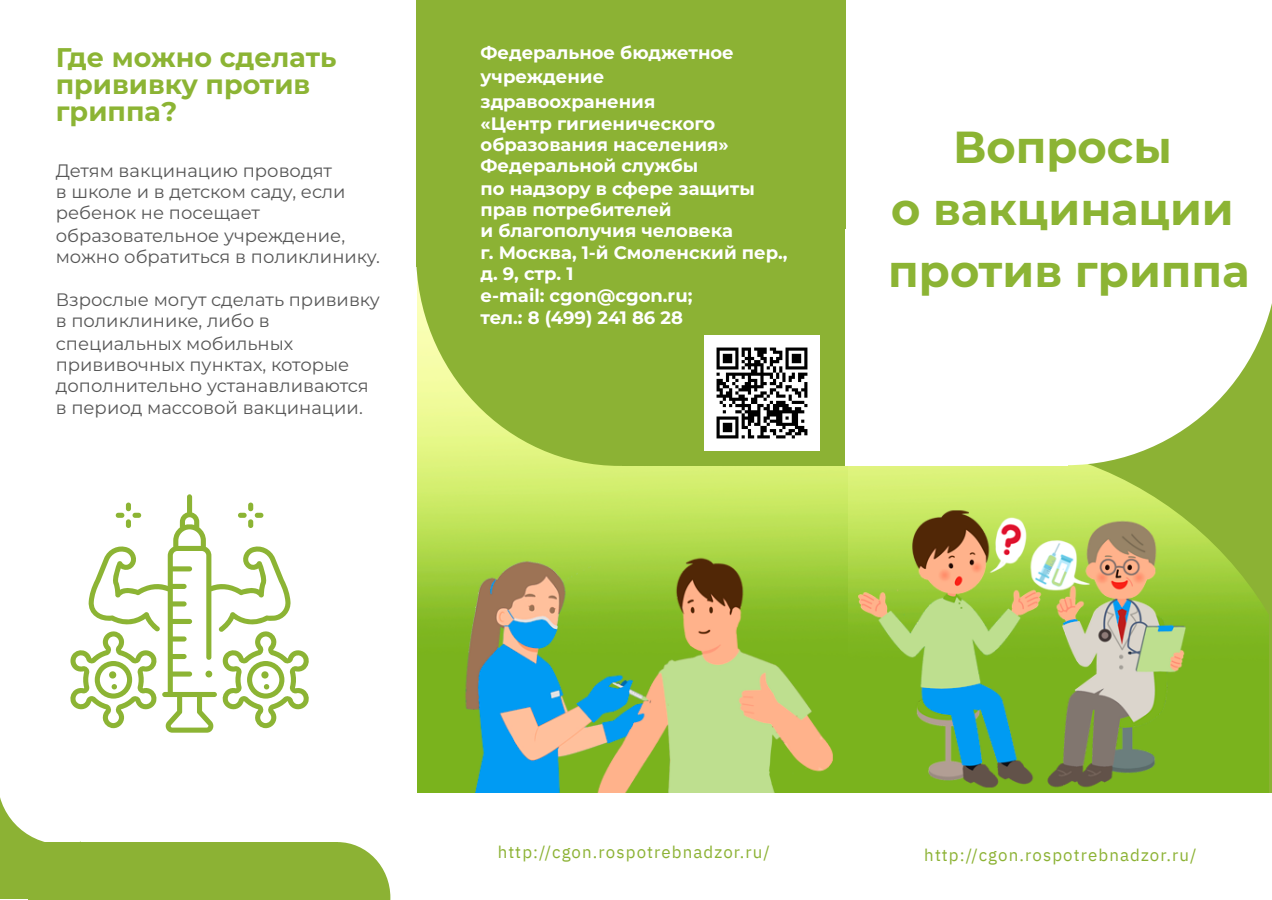
<style>
.page{position:relative;width:1272px;height:900px;background:#fff}
.page>*{position:absolute;margin:0;border:0;box-sizing:border-box;transform-origin:0 0}
.t1{font:700 44.85px/61.8px "Montserrat";color:#8cb434;text-align:center}
.t2{font:700 27px/27px "Montserrat";color:#8cb434}
.t3{font:18px/21.3px "Montserrat";color:#575757}
.t4{font:700 18px/21.6px "Montserrat";color:#fff}
.t5{font:16.8px "IBM Plex Sans";letter-spacing:.065em;color:#8cb234}
</style>
<div class="page">
<img style="left:417px;top:279px;width:431px;height:514px">
<img style="left:848px;top:465px;width:420px;height:328px">
<div style="left:622px;top:229px;width:223px;height:237px;background:#8cb234"></div>
<div style="left:416px;top:40px;width:407px;height:426px;background:#8cb234;border-radius:50%"></div>
<div style="left:416px;top:0;width:429px;height:267px;background:#8cb234"></div>
<img style="left:704px;top:335px;width:116px;height:116px">
<svg style="left:88px;top:494px;width:203px;height:137px"></svg>
<div style="left:846px;top:229px;width:222px;height:236px;background:#fff"></div>
<svg style="left:0;top:631px;width:390px;height:268px"></svg>
<div style="left:28px;top:842px;width:310px;height:57px;background:#8cb234"></div>
<svg style="left:1076px;top:303px;width:196px;height:162px"></svg>
<p class="t2" style="left:56px;top:44px;width:282px">Где можно сделать прививку против гриппа?</p>
<p class="t3" style="left:56px;top:159px;width:291px">Детям вакцинацию проводят в школе и в детском саду, если</p>
<p class="t3" style="left:56px;top:202px;width:326px;line-height:21.9px">ребенок не посещает образовательное учреждение, можно обратиться в поликлинику.</p>
<p class="t3" style="left:56px;top:289px;width:326px">Взрослые могут сделать прививку в поликлинике, либо в</p>
<p class="t3" style="left:56px;top:333px;width:295px">специальных мобильных прививочных пунктах, которые</p>
<p class="t3" style="left:56px;top:375px;width:314px">дополнительно устанавливаются в период массовой вакцинации.</p>
<p class="t4" style="left:481px;top:40px;width:255px;line-height:24.8px">Федеральное бюджетное учреждение здравоохранения</p>
<p class="t4" style="left:481px;top:112px;width:276px">«Центр гигиенического образования населения»<br>Федеральной службы<br>по надзору в сфере защиты прав потребителей</p>
<p class="t4" style="left:481px;top:220px;width:308px">и благополучия человека<br>г. Москва, 1-й Смоленский пер.,</p>
<p class="t4" style="left:481px;top:263px;width:94px">д. 9, стр. 1</p>
<p class="t4" style="left:481px;top:284px;width:213px;line-height:22.5px">e-mail: cgon@cgon.ru; тел.: 8 (499) 241 86 28</p>
<p class="t1" style="left:888px;top:116px;width:363px">Вопросы<br>о вакцинации против гриппа</p>
<p class="t5" style="left:498px;top:841px;width:274px">http://cgon.rospotrebnadzor.ru/</p>
<p class="t5" style="left:924px;top:844px;width:274px">http://cgon.rospotrebnadzor.ru/</p>
</div>
